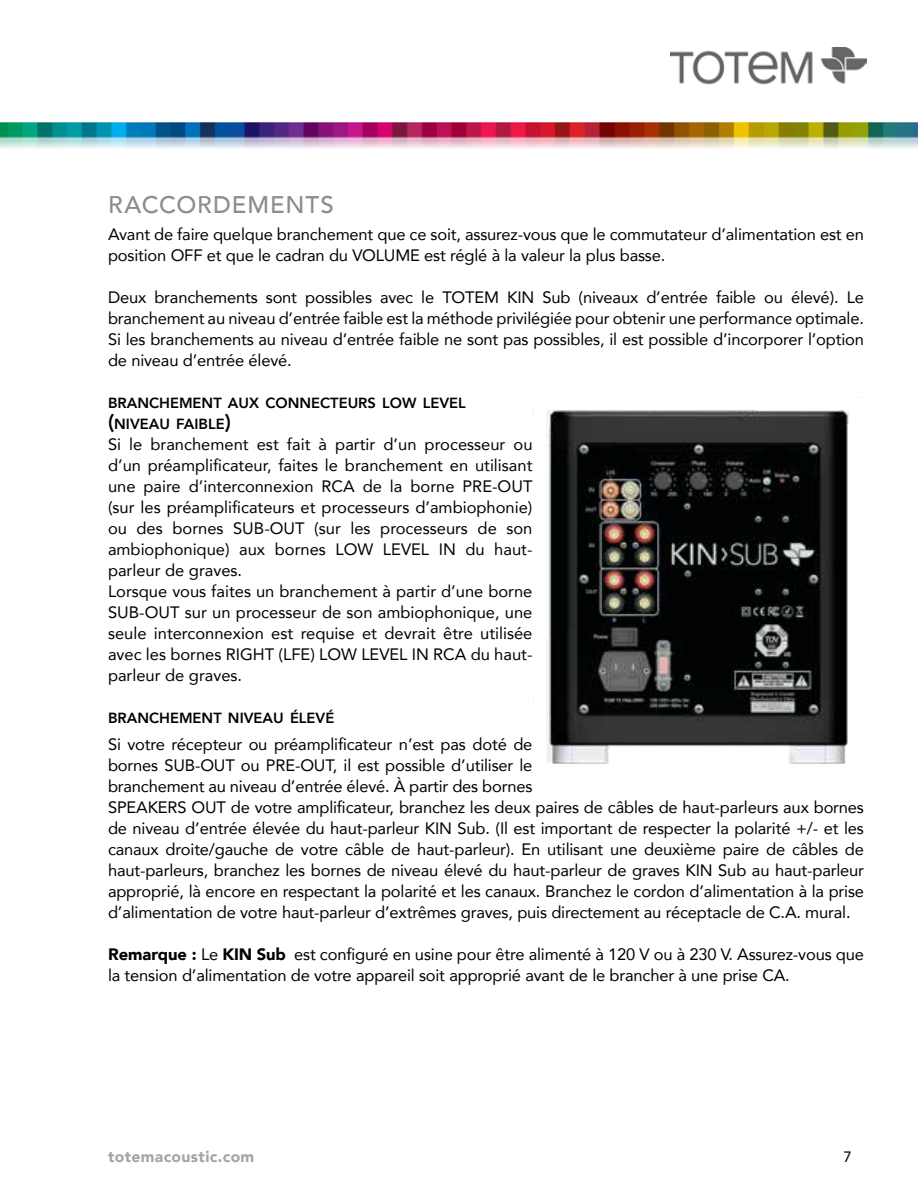
<style>
.page{position:relative;width:918px;height:1188px;background:#fff}
.page>*{position:absolute;margin:0;border:0;box-sizing:border-box;transform-origin:0 0}
.t1{font:500 24px "Avenir";letter-spacing:.04em;color:#8a8c8e}
.t2{font:16.5px/21px "Avenir";letter-spacing:-.01em;color:#000}
.t3{font:900 15.75px "Avenir";letter-spacing:.02em;color:#757779}
.t4{font:15px "Avenir";color:#000}
.t5{font:800 14.7px/21px "Avenir";color:#000}
.s1{font-size:21px}
.s2{font-weight:900}
</style>
<div class="page">
<img style="left:670px;top:48px;width:197px;height:37px">
<img style="left:0;top:122px;width:918px;height:26px">
<img style="left:533px;top:397px;width:330px;height:367px">
<h1 class="t1" style="left:108px;top:184px;width:227px">RACCORDEMENTS</h1>
<p class="t2" style="left:108px;top:223px;width:757px">Avant de faire quelque branchement que ce soit, assurez-vous que le commutateur d’alimentation est en position OFF et que le cadran du VOLUME est réglé à la valeur la plus basse.</p>
<p class="t2" style="left:108px;top:286px;width:758px;text-align:justify">Deux branchements sont possibles avec le TOTEM KIN Sub (niveaux d’entrée faible ou élevé). Le branchement au niveau d’entrée faible est la méthode privilégiée pour obtenir une performance optimale.<br>Si les branchements au niveau d’entrée faible ne sont pas possibles, il est possible d’incorporer l’option de niveau d’entrée élevé.</p>
<p class="t5" style="left:108px;top:392px;width:359px">BRANCHEMENT AUX CONNECTEURS LOW LEVEL <span class="s1">(</span>NIVEAU FAIBLE<span class="s1">)</span></p>
<p class="t2" style="left:108px;top:433px;width:426px">Si le branchement est fait à partir d’un processeur ou d’un préamplificateur, faites le branchement en utilisant une paire d’interconnexion RCA de la borne PRE-OUT (sur les préamplificateurs et processeurs d’ambiophonie) ou des bornes SUB-OUT (sur les processeurs de son ambiophonique) aux bornes LOW LEVEL IN du haut&shy;parleur de graves.<br>Lorsque vous faites un branchement à partir d’une borne SUB-OUT sur un processeur de son ambiophonique, une seule interconnexion est requise et devrait être utilisée avec les bornes RIGHT (LFE) LOW LEVEL IN RCA du haut&shy;parleur de graves.</p>
<p class="t5" style="left:108px;top:707px;width:228px">BRANCHEMENT NIVEAU ÉLEVÉ</p>
<p class="t2" style="left:108px;top:733px;width:758px">Si votre récepteur ou préamplificateur n’est pas doté de<br>bornes SUB-OUT ou PRE-OUT, il est possible d’utiliser le<br>branchement au niveau d’entrée élevé. À partir des bornes<br>SPEAKERS OUT de votre amplificateur, branchez les deux paires de câbles de haut-parleurs aux bornes de niveau d’entrée élevée du haut-parleur KIN Sub. (Il est important de respecter la polarité +/- et les canaux droite/gauche de votre câble de haut-parleur). En utilisant une deuxième paire de câbles de haut-parleurs, branchez les bornes de niveau élevé du haut-parleur de graves KIN Sub au haut-parleur approprié, là encore en respectant la polarité et les canaux. Branchez le cordon d’alimentation à la prise d’alimentation de votre haut-parleur d’extrêmes graves, puis directement au réceptacle de C.A. mural.</p>
<p class="t2" style="left:108px;top:943px;width:758px"><span class="s2">Remarque :</span> Le <span class="s2">KIN Sub</span> est configuré en usine pour être alimenté à 120 V ou à 230 V. Assurez-vous que la tension d’alimentation de votre appareil soit approprié avant de le brancher à une prise CA.</p>
<p class="t3" style="left:108px;top:1143px;width:148px">totemacoustic.com</p>
<p class="t4" style="left:844px;top:1145px;width:10px">7</p>
</div>
